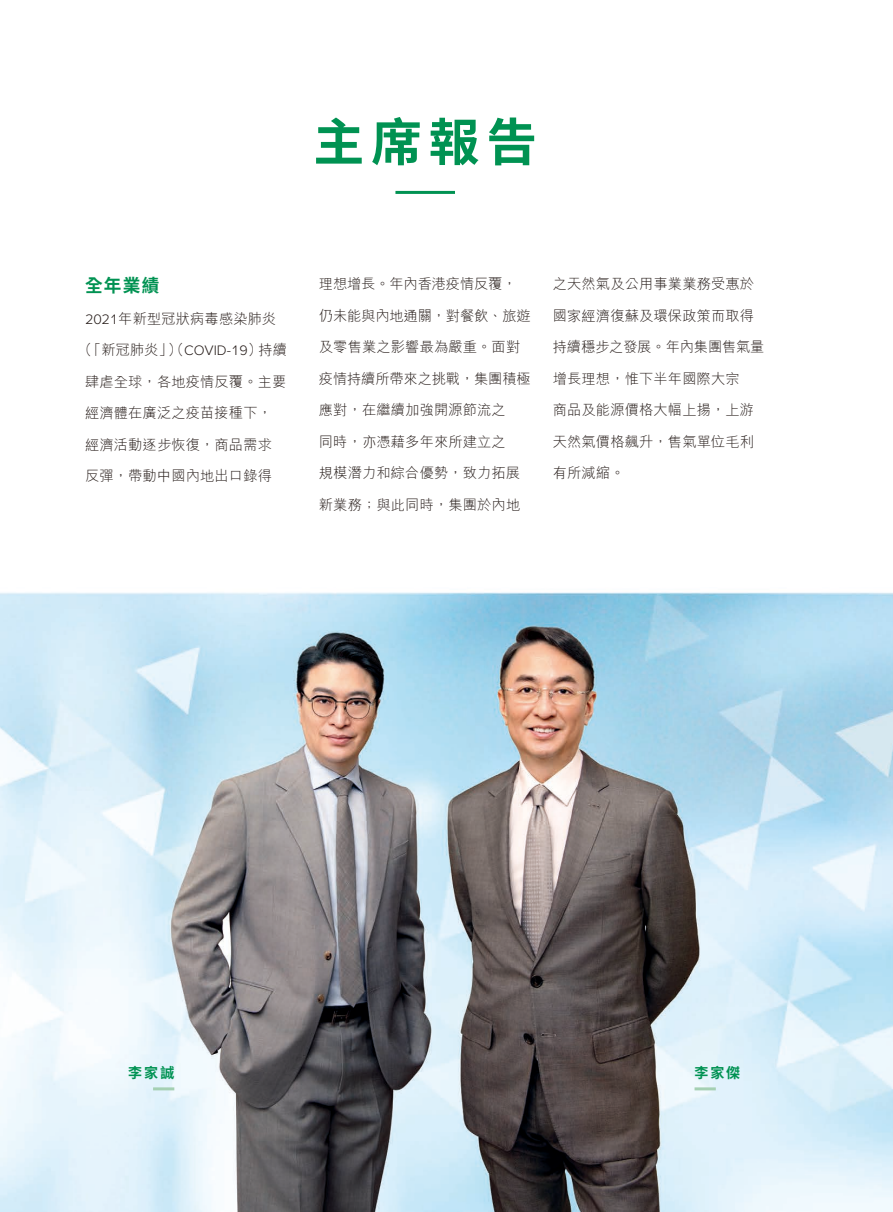
<style>
.page{position:relative;width:893px;height:1212px;background:#fff}
.page>*{position:absolute;margin:0;border:0;box-sizing:border-box;transform-origin:0 0}
.t1{font:700 51px "Noto Sans HK";color:#009252}
.t2{font:700 18px "Noto Sans HK";color:#009252}
.t3{font:300 14.25px "M Hei HK";letter-spacing:.01em;color:#231916}
.t4{font:300 14.25px "M Hei HK";letter-spacing:-.01em;color:#231916}
.t5{font:700 14.25px "Noto Sans HK";letter-spacing:.14em;color:#009252}
.s1{font-family:"Proxima Nova"}
</style>
<div class="page">
<img style="left:0;top:190px;width:893px;height:1022px">
<hr style="left:395px;top:191px;width:60px;height:3px;background:#009252">
<hr style="left:694px;top:1087px;width:22px;height:3px;background:#a5d0b3">
<hr style="left:153px;top:1087px;width:21px;height:3px;background:#a5d0b3">
<h1 class="t1" style="left:313px;top:113px;width:225px">主席報告</h1>
<p class="t2" style="left:85px;top:275px;width:76px">全年業績</p>
<p class="t3" style="left:85px;top:311px;width:193px"><span class="s1">2021</span>年新型冠狀病毒感染肺炎</p>
<p class="t3" style="left:78px;top:343px;width:211px">（「新冠肺炎」）（<span class="s1">COVID-19</span>）持續</p>
<p class="t3" style="left:85px;top:374px;width:203px">肆虐全球，各地疫情反覆。主要</p>
<p class="t3" style="left:85px;top:406px;width:188px">經濟體在廣泛之疫苗接種下，</p>
<p class="t3" style="left:85px;top:437px;width:188px">經濟活動逐步恢復，商品需求</p>
<p class="t3" style="left:85px;top:469px;width:188px">反彈，帶動中國內地出口錄得</p>
<p class="t4" style="left:319px;top:277px;width:199px">理想增長。年內香港疫情反覆，</p>
<p class="t4" style="left:319px;top:308px;width:213px">仍未能與內地通關，對餐飲、旅遊</p>
<p class="t3" style="left:319px;top:340px;width:203px">及零售業之影響最為嚴重。面對</p>
<p class="t4" style="left:319px;top:371px;width:213px">疫情持續所帶來之挑戰，集團積極</p>
<p class="t3" style="left:319px;top:403px;width:188px">應對，在繼續加強開源節流之</p>
<p class="t3" style="left:319px;top:434px;width:188px">同時，亦憑藉多年來所建立之</p>
<p class="t3" style="left:319px;top:466px;width:203px">規模潛力和綜合優勢，致力拓展</p>
<p class="t3" style="left:319px;top:497px;width:203px">新業務；與此同時，集團於內地</p>
<p class="t3" style="left:553px;top:277px;width:203px">之天然氣及公用事業業務受惠於</p>
<p class="t3" style="left:553px;top:308px;width:203px">國家經濟復蘇及環保政策而取得</p>
<p class="t4" style="left:553px;top:340px;width:213px">持續穩步之發展。年內集團售氣量</p>
<p class="t3" style="left:553px;top:371px;width:188px">增長理想，惟下半年國際大宗</p>
<p class="t3" style="left:553px;top:403px;width:203px">商品及能源價格大幅上揚，上游</p>
<p class="t3" style="left:553px;top:434px;width:203px">天然氣價格飆升，售氣單位毛利</p>
<p class="t3" style="left:553px;top:466px;width:73px">有所減縮。</p>
<p class="t5" style="left:128px;top:1064px;width:48px">李家誠</p>
<p class="t5" style="left:694px;top:1064px;width:47px">李家傑</p>
</div>
